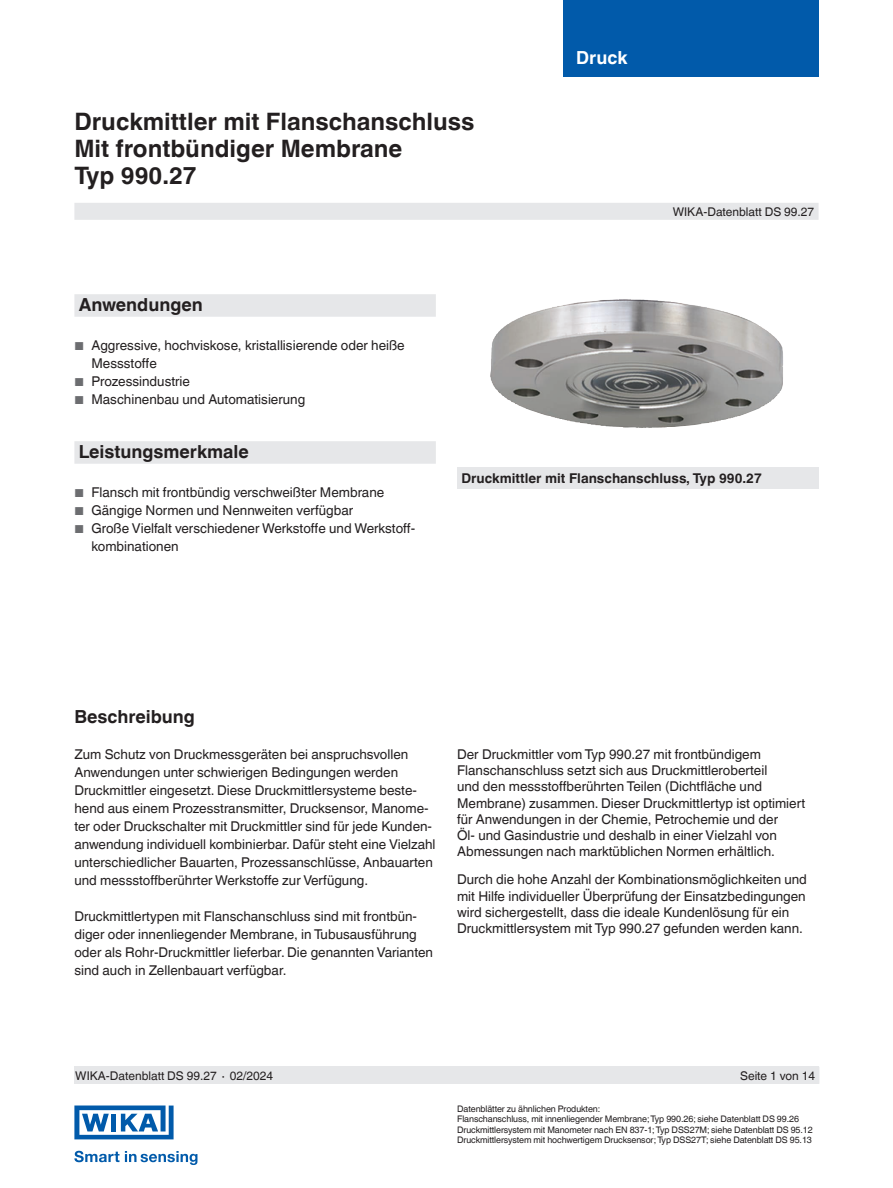
<style>
.page{position:relative;width:893px;height:1188px;background:#fff}
.page>*{position:absolute;margin:0;border:0;box-sizing:border-box;transform-origin:0 0}
.t1{font:700 24px/27px "Helvetica World";color:#231f20}
.t2{font:700 18px "Helvetica World";color:#231f20}
.t3{font:700 18px "Helvetica World";color:#fff}
.t4{font:13.5px/18px "Helvetica World";color:#231f20}
.t5{font:700 13.5px "Helvetica World";color:#231f20}
.t6{font:12px "Helvetica World";color:#231f20}
.t7{font:9px/10.5px "Helvetica World";letter-spacing:-.01em;color:#231f20}
.s1{font-size:11.55px;color:#6c6d70}
</style>
<div class="page">
<div style="left:563px;top:0;width:256px;height:76px;background:#015aaa"></div>
<div style="left:74px;top:203px;width:745px;height:17px;background:#e6e7e9"></div>
<div style="left:74px;top:1066px;width:745px;height:18px;background:#e6e7e9"></div>
<svg style="left:74px;top:1151px;width:45px;height:11px"></svg>
<svg style="left:125px;top:1151px;width:72px;height:14px"></svg>
<svg style="left:74px;top:1106px;width:100px;height:33px"></svg>
<div style="left:74px;top:294px;width:362px;height:23px;background:#e6e7e9"></div>
<div style="left:74px;top:441px;width:362px;height:23px;background:#e6e7e9"></div>
<div style="left:457px;top:468px;width:361px;height:21px;background:#e6e7e9"></div>
<img style="left:490px;top:299px;width:282px;height:129px">
<h1 class="t1" style="left:74px;top:108px;width:402px">Druckmittler mit Flanschanschluss<br>Mit frontbündiger Membrane<br>Typ 990.27</h1>
<h2 class="t3" style="left:576px;top:47px;width:53px">Druck</h2>
<p class="t6" style="left:673px;top:204px;width:143px">WIKA-Datenblatt DS 99.27</p>
<h2 class="t2" style="left:79px;top:295px;width:126px">Anwendungen</h2>
<p class="t4" style="left:91px;top:337px;width:315px;text-indent:-17px"><span class="s1">■</span> Aggressive, hochviskose, kristallisierende oder heiße<br>Messstoffe</p>
<p class="t4" style="left:74px;top:373px;width:117px"><span class="s1">■</span> Prozessindustrie</p>
<p class="t4" style="left:74px;top:391px;width:232px"><span class="s1">■</span> Maschinenbau und Automatisierung</p>
<h2 class="t2" style="left:79px;top:442px;width:172px">Leistungsmerkmale</h2>
<p class="t4" style="left:74px;top:484px;width:311px"><span class="s1">■</span> Flansch mit frontbündig verschweißter Membrane</p>
<p class="t4" style="left:74px;top:502px;width:280px"><span class="s1">■</span> Gängige Normen und Nennweiten verfügbar</p>
<p class="t4" style="left:91px;top:520px;width:325px;text-indent:-17px"><span class="s1">■</span> Große Vielfalt verschiedener Werkstoffe und Werkstoff&shy;kombinationen</p>
<p class="t5" style="left:461px;top:471px;width:302px">Druckmittler mit Flanschanschluss, Typ 990.27</p>
<h2 class="t2" style="left:74px;top:706px;width:122px">Beschreibung</h2>
<p class="t4" style="left:74px;top:745px;width:363px">Zum Schutz von Druckmessgeräten bei anspruchsvollen Anwendungen unter schwierigen Bedingungen werden Druckmittler eingesetzt. Diese Druckmittlersysteme beste&shy;hend aus einem Prozesstransmitter, Drucksensor, Manome&shy;ter oder Druckschalter mit Druckmittler sind für jede Kunden&shy;anwendung individuell kombinierbar. Dafür steht eine Vielzahl unterschiedlicher Bauarten, Prozessanschlüsse, Anbauarten und messstoffberührter Werkstoffe zur Verfügung.</p>
<p class="t4" style="left:74px;top:907px;width:360px">Druckmittlertypen mit Flanschanschluss sind mit frontbün&shy;diger oder innenliegender Membrane, in Tubusausführung oder als Rohr-Druckmittler lieferbar. Die genannten Varianten sind auch in Zellenbauart verfügbar.</p>
<p class="t4" style="left:457px;top:746px;width:349px;line-height:16.2px">Der Druckmittler vom Typ 990.27 mit frontbündigem Flanschanschluss setzt sich aus Druckmittleroberteil<br>und den messstoffberührten Teilen (Dichtfläche und Membrane) zusammen. Dieser Druckmittlertyp ist optimiert für Anwendungen in der Chemie, Petrochemie und der<br>Öl- und Gasindustrie und deshalb in einer Vielzahl von Abmessungen nach marktüblichen Normen erhältlich.</p>
<p class="t4" style="left:457px;top:872px;width:351px;line-height:16.2px">Durch die hohe Anzahl der Kombinationsmöglichkeiten und mit Hilfe individueller Überprüfung der Einsatzbedingungen wird sichergestellt, dass die ideale Kundenlösung für ein Druckmittlersystem mit Typ 990.27 gefunden werden kann.</p>
<p class="t6" style="left:75px;top:1069px;width:199px">WIKA-Datenblatt DS 99.27 ∙ 02/2024</p>
<p class="t6" style="left:740px;top:1068px;width:77px">Seite 1 von 14</p>
<p class="t7" style="left:457px;top:1104px;width:357px">Datenblätter zu ähnlichen Produkten:<br>Flanschanschluss, mit innenliegender Membrane; Typ 990.26; siehe Datenblatt DS 99.26<br>Druckmittlersystem mit Manometer nach EN 837-1; Typ DSS27M; siehe Datenblatt DS 95.12<br>Druckmittlersystem mit hochwertigem Drucksensor; Typ DSS27T; siehe Datenblatt DS 95.13</p>
</div>
